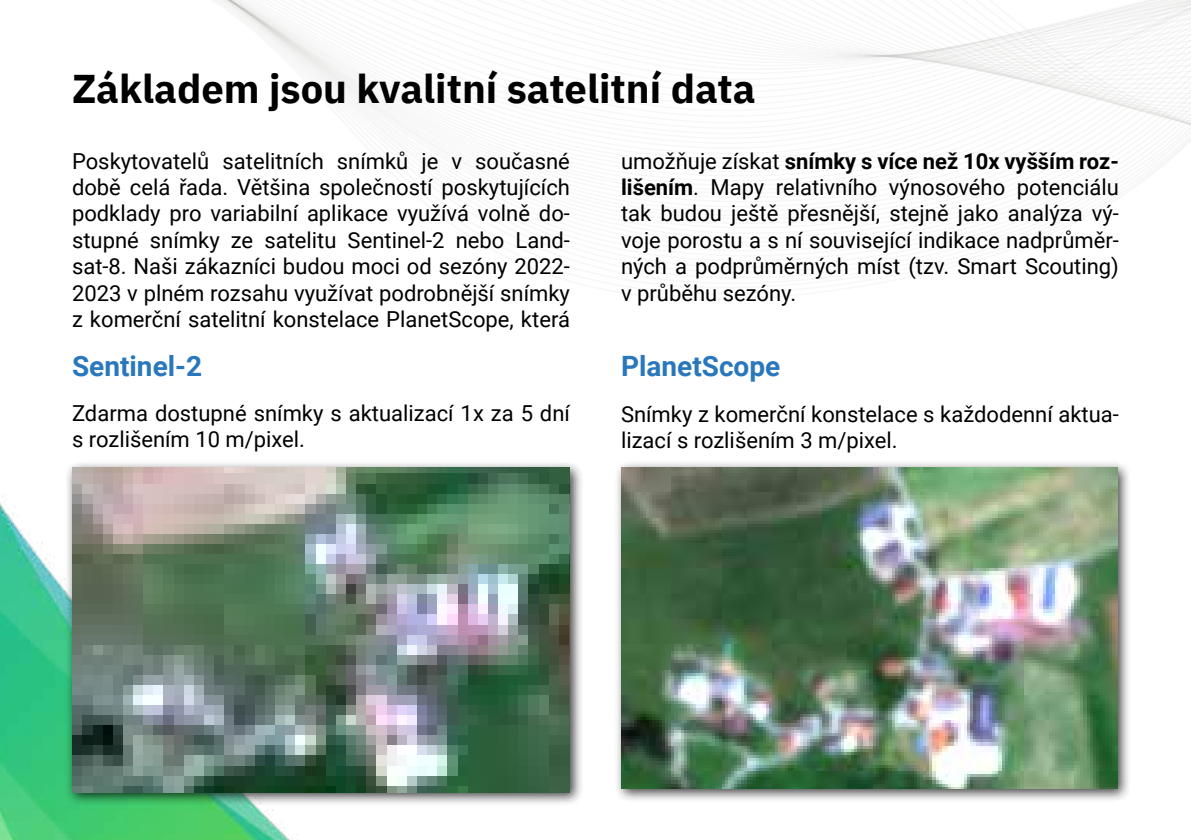
<style>
.page{position:relative;width:1191px;height:840px;background:#fff}
.page>*{position:absolute;margin:0;border:0;box-sizing:border-box;transform-origin:0 0}
.t1{font:700 40px "IBM Plex Sans";color:#000}
.t2{font:700 28px "Roboto";color:#2977bc}
.t3{font:22px/26.4px "Roboto";color:#000}
.s1{font-weight:700}
</style>
<div class="page">
<svg style="left:820px;top:0;width:371px;height:161px"></svg>
<img style="left:0;top:0;width:455px;height:839px">
<div style="left:64px;top:459px;width:520px;height:346px;background:#000;opacity:.75"></div>
<img style="left:72px;top:467px;width:498px;height:324px">
<div style="left:614px;top:460px;width:517px;height:342px;background:#000;opacity:.75"></div>
<img style="left:621px;top:467px;width:496px;height:321px">
<h1 class="t1" style="left:72px;top:57px;width:685px">Základem jsou kvalitní satelitní data</h1>
<p class="t3" style="left:72px;top:147px;width:499px;text-align:justify">Poskytovatelů satelitních snímků je v současné době celá řada. Většina společností poskytujících podklady pro variabilní aplikace využívá volně do&shy;stupné snímky ze satelitu Sentinel-2 nebo Land&shy;sat-8. Naši zákazníci budou moci od sezóny 2022- 2023 v plném rozsahu využívat podrobnější snímky z komerční satelitní konstelace PlanetScope, která</p>
<p class="t3" style="left:621px;top:147px;width:499px;text-align:justify">umožňuje získat <span class="s1">snímky s více než 10x vyšším roz&shy;lišením</span>. Mapy relativního výnosového potenciálu tak budou ještě přesnější, stejně jako analýza vý&shy;voje porostu a s ní související indikace nadprůměr&shy;ných a podprůměrných míst (tzv. Smart Scouting) v průběhu sezóny.</p>
<p class="t2" style="left:72px;top:346px;width:132px">Sentinel-2</p>
<p class="t2" style="left:621px;top:346px;width:161px">PlanetScope</p>
<p class="t3" style="left:72px;top:398px;width:499px">Zdarma dostupné snímky s aktualizací 1x za 5 dní s rozlišením 10 m/pixel.</p>
<p class="t3" style="left:621px;top:400px;width:499px">Snímky z komerční konstelace s každodenní aktua&shy;lizací s rozlišením 3 m/pixel.</p>
</div>
